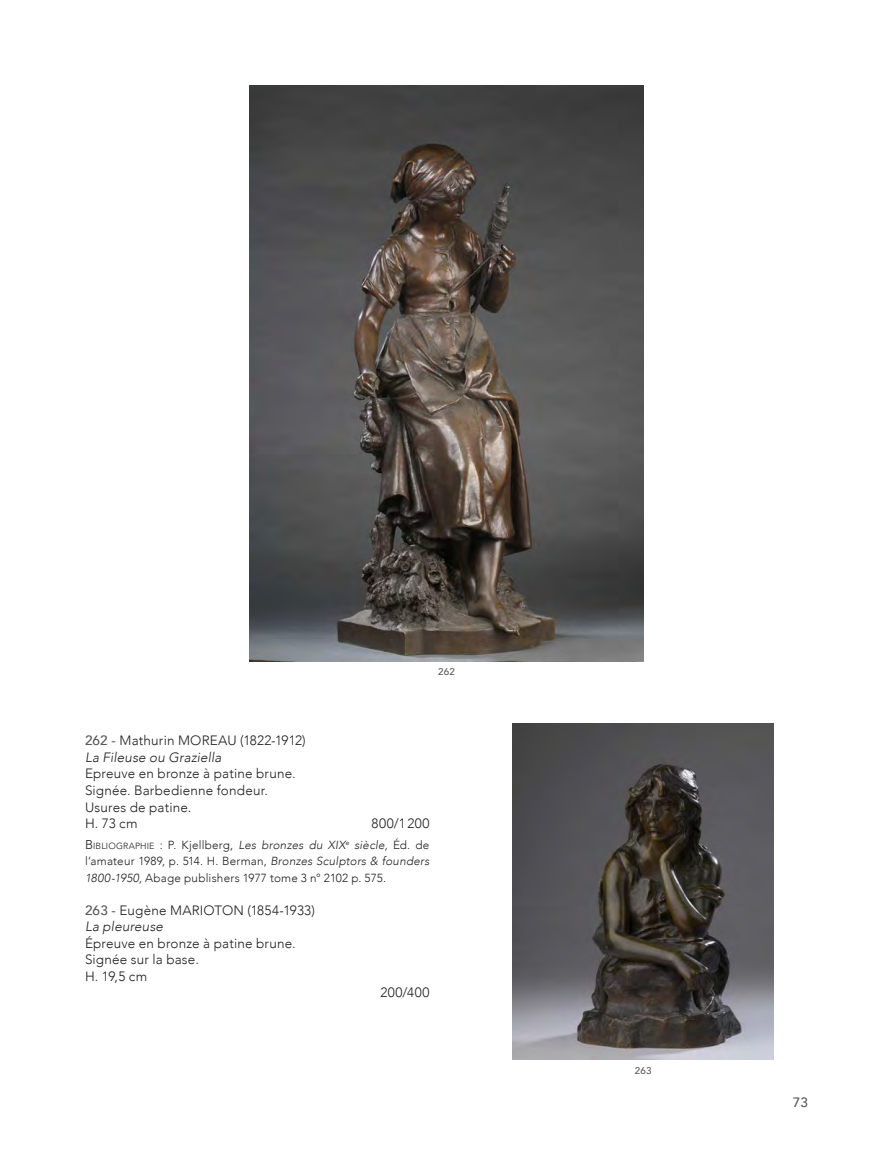
<style>
.page{position:relative;width:893px;height:1149px;background:#fff}
.page>*{position:absolute;margin:0;border:0;box-sizing:border-box;transform-origin:0 0}
.FICHE{font:300 13.5px "Avenir";letter-spacing:.015em;color:#231f20}
.Titre_oeuvre{font:italic 300 13.5px "Avenir";letter-spacing:.01em;color:#231f20}
.FICHE-2{font:italic 300 13.5px "Avenir";letter-spacing:.015em;color:#231f20}
.t1{font:500 13.5px "Avenir";color:#57585a}
.notes{font:300 11.7px/16.5px "Avenir";letter-spacing:.02em;color:#231f20;text-align:justify}
.t2{font:500 9.75px "Avenir";letter-spacing:.02em;color:#57585a}
.s1{font-weight:500;color:#57585a}
.s2{font-size:12.75px}
.s3{font-size:8.85px}
.s4{font-style:italic}
</style>
<div class="page">
<img style="left:250px;top:85px;width:393px;height:575px">
<img style="left:512px;top:723px;width:262px;height:336px">
<p class="t2" style="left:438px;top:663px;width:18px">262</p>
<p class="FICHE" style="left:85px;top:732px;width:222px"><span class="s1">262 -</span> Mathurin MOREAU (1822-1912)</p>
<p class="Titre_oeuvre" style="left:85px;top:749px;width:138px">La Fileuse ou Graziella</p>
<p class="FICHE" style="left:85px;top:765px;width:212px">Epreuve en bronze à patine brune.</p>
<p class="FICHE" style="left:85px;top:782px;width:185px">Signée. Barbedienne fondeur.</p>
<p class="FICHE" style="left:85px;top:798px;width:108px">Usures de patine.</p>
<p class="FICHE" style="left:85px;top:815px;width:54px">H. 73 cm</p>
<p class="FICHE" style="left:371px;top:815px;width:59px">800/1200</p>
<p class="notes" style="left:85px;top:836px;width:346px"><span class="s2">B</span><span class="s3">IB LIOGRAPH IE</span> : P. Kjellberg, <span class="s4">Les bronzes du XIX</span><sup>e</sup> <span class="s4">siècle,</span> Éd. de l’amateur 1989, p. 514. H. Berman, <span class="s4">Bronzes Sculptors &amp; founders 1800-1950,</span> Abage publishers 1977 tome 3 n° 2102 p. 575.</p>
<p class="FICHE" style="left:85px;top:901px;width:231px"><span class="s1">263 -</span> Eugène MARIOTON (1854-1933)</p>
<p class="FICHE-2" style="left:85px;top:918px;width:80px">La pleureuse</p>
<p class="FICHE" style="left:85px;top:934px;width:212px">Épreuve en bronze à patine brune.</p>
<p class="FICHE" style="left:85px;top:951px;width:115px">Signée sur la base.</p>
<p class="FICHE" style="left:85px;top:967px;width:64px">H. 19,5 cm</p>
<p class="FICHE" style="left:380px;top:984px;width:50px">200/400</p>
<p class="t2" style="left:635px;top:1061px;width:18px">263</p>
<p class="t1" style="left:793px;top:1090px;width:17px">73</p>
</div>
